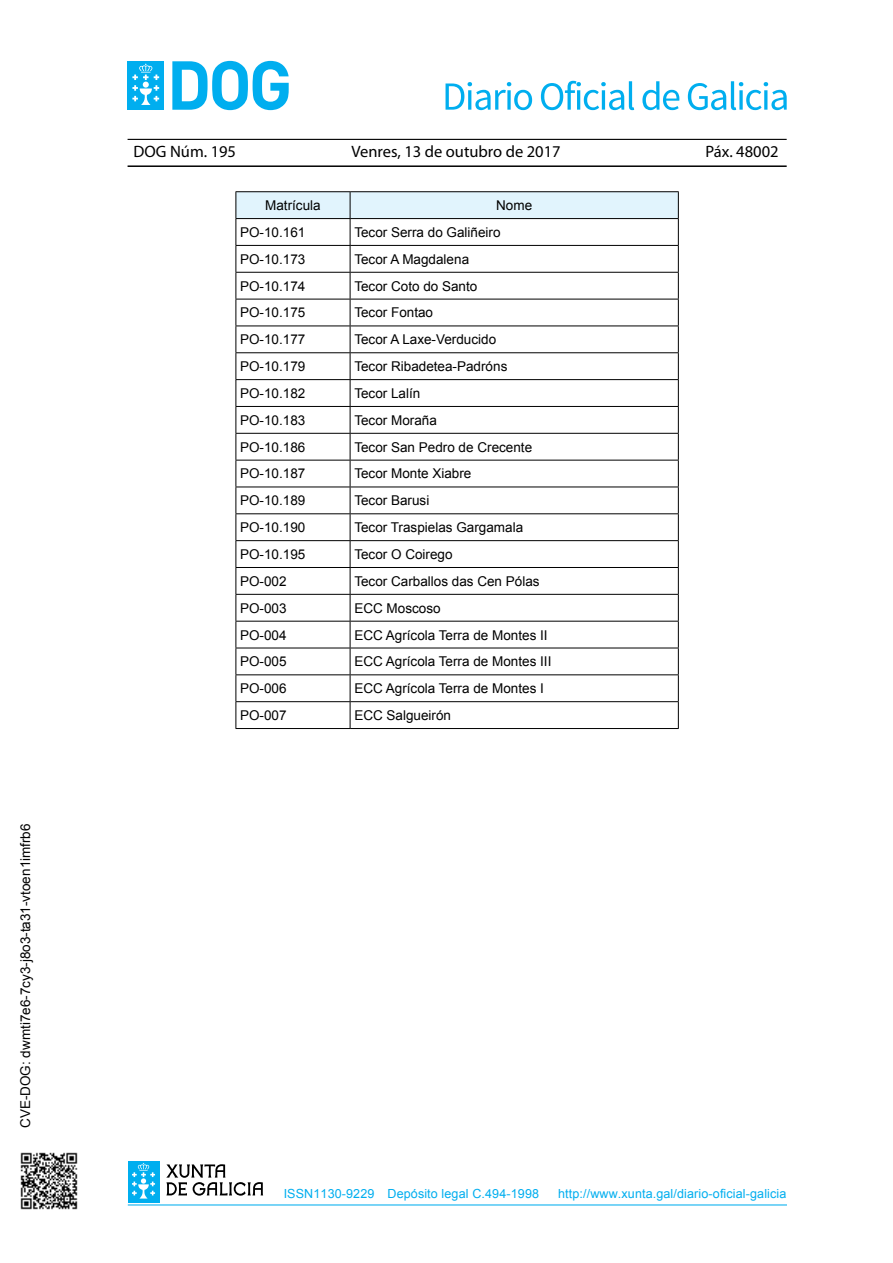
<style>
.page{position:relative;width:893px;height:1263px;background:#fff}
.page>*{position:absolute;margin:0;border:0;box-sizing:border-box;transform-origin:0 0}
.t1{font:16.5px "Myriad Pro";color:#000}
.t2{font:13.5px "Arial";color:#000}
.t3{font:12.6px "Arial";letter-spacing:.01em;color:#00aeef}
</style>
<div class="page">
<hr style="left:128px;top:139px;width:659px;height:1px;background:#000">
<hr style="left:128px;top:165px;width:659px;height:2px;background:#000">
<div style="left:128px;top:61px;width:36px;height:49px;background:#00aeef"></div>
<svg style="left:132px;top:64px;width:27px;height:41px"></svg>
<svg style="left:172px;top:61px;width:117px;height:49px"></svg>
<hr style="left:128px;top:1204px;width:659px;height:1px;background:#00aeef">
<div style="left:128px;top:1161px;width:31px;height:42px;background:#00aeef"></div>
<svg style="left:132px;top:1163px;width:23px;height:35px"></svg>
<svg style="left:166px;top:1164px;width:97px;height:32px"></svg>
<svg style="left:446px;top:82px;width:86px;height:28px"></svg>
<svg style="left:541px;top:81px;width:93px;height:29px"></svg>
<svg style="left:642px;top:81px;width:37px;height:29px"></svg>
<svg style="left:688px;top:81px;width:99px;height:29px"></svg>
<hr style="left:236px;top:191px;width:114px;height:1px;background:#000">
<hr style="left:350px;top:191px;width:329px;height:1px;background:#000">
<svg style="left:236px;top:192px;width:443px;height:536px"></svg>
<hr style="left:236px;top:728px;width:114px;height:1px;background:#000">
<hr style="left:350px;top:728px;width:329px;height:1px;background:#000">
<img style="left:20px;top:1152px;width:58px;height:58px">
<p class="t2" style="left:20px;top:1128px;width:306px;rotate:-90deg">CVE-DOG: dwmti7e6-7cy3-j8o3-ta31-vtoen1imfrb6</p>
<p class="t1" style="left:134px;top:141px;width:104px">DOG Núm. 195</p>
<p class="t1" style="left:351px;top:141px;width:211px">Venres, 13 de outubro de 2017</p>
<p class="t1" style="left:705px;top:141px;width:75px">Páx. 48002</p>
<p class="t2" style="left:265px;top:196px;width:57px">Matrícula</p>
<p class="t2" style="left:496px;top:196px;width:38px">Nome</p>
<p class="t2" style="left:240px;top:223px;width:67px">PO-10.161</p>
<p class="t2" style="left:354px;top:223px;width:148px">Tecor Serra do Galiñeiro</p>
<p class="t2" style="left:240px;top:250px;width:67px">PO-10.173</p>
<p class="t2" style="left:354px;top:250px;width:116px">Tecor A Magdalena</p>
<p class="t2" style="left:240px;top:277px;width:67px">PO-10.174</p>
<p class="t2" style="left:354px;top:277px;width:125px">Tecor Coto do Santo</p>
<p class="t2" style="left:240px;top:304px;width:67px">PO-10.175</p>
<p class="t2" style="left:354px;top:304px;width:80px">Tecor Fontao</p>
<p class="t2" style="left:240px;top:331px;width:67px">PO-10.177</p>
<p class="t2" style="left:354px;top:331px;width:143px">Tecor A Laxe-Verducido</p>
<p class="t2" style="left:240px;top:357px;width:67px">PO-10.179</p>
<p class="t2" style="left:354px;top:357px;width:155px">Tecor Ribadetea-Padróns</p>
<p class="t2" style="left:240px;top:384px;width:67px">PO-10.182</p>
<p class="t2" style="left:354px;top:384px;width:68px">Tecor Lalín</p>
<p class="t2" style="left:240px;top:411px;width:67px">PO-10.183</p>
<p class="t2" style="left:354px;top:411px;width:84px">Tecor Moraña</p>
<p class="t2" style="left:240px;top:438px;width:67px">PO-10.186</p>
<p class="t2" style="left:354px;top:438px;width:179px">Tecor San Pedro de Crecente</p>
<p class="t2" style="left:240px;top:465px;width:67px">PO-10.187</p>
<p class="t2" style="left:354px;top:465px;width:119px">Tecor Monte Xiabre</p>
<p class="t2" style="left:240px;top:492px;width:67px">PO-10.189</p>
<p class="t2" style="left:354px;top:492px;width:77px">Tecor Barusi</p>
<p class="t2" style="left:240px;top:519px;width:67px">PO-10.190</p>
<p class="t2" style="left:354px;top:519px;width:170px">Tecor Traspielas Gargamala</p>
<p class="t2" style="left:240px;top:545px;width:67px">PO-10.195</p>
<p class="t2" style="left:354px;top:545px;width:100px">Tecor O Coirego</p>
<p class="t2" style="left:240px;top:572px;width:48px">PO-002</p>
<p class="t2" style="left:354px;top:572px;width:187px">Tecor Carballos das Cen Pólas</p>
<p class="t2" style="left:240px;top:599px;width:48px">PO-003</p>
<p class="t2" style="left:354px;top:599px;width:88px">ECC Moscoso</p>
<p class="t2" style="left:240px;top:626px;width:48px">PO-004</p>
<p class="t2" style="left:354px;top:626px;width:195px">ECC Agrícola Terra de Montes II</p>
<p class="t2" style="left:240px;top:653px;width:48px">PO-005</p>
<p class="t2" style="left:354px;top:653px;width:199px">ECC Agrícola Terra de Montes III</p>
<p class="t2" style="left:240px;top:680px;width:48px">PO-006</p>
<p class="t2" style="left:354px;top:680px;width:191px">ECC Agrícola Terra de Montes I</p>
<p class="t2" style="left:240px;top:706px;width:48px">PO-007</p>
<p class="t2" style="left:354px;top:706px;width:98px">ECC Salgueirón</p>
<p class="t3" style="left:284px;top:1185px;width:257px">ISSN1130-9229 Depósito legal C.494-1998</p>
<p class="t3" style="left:558px;top:1185px;width:230px">http://www.xunta.gal/diario-oficial-galicia</p>
</div>
